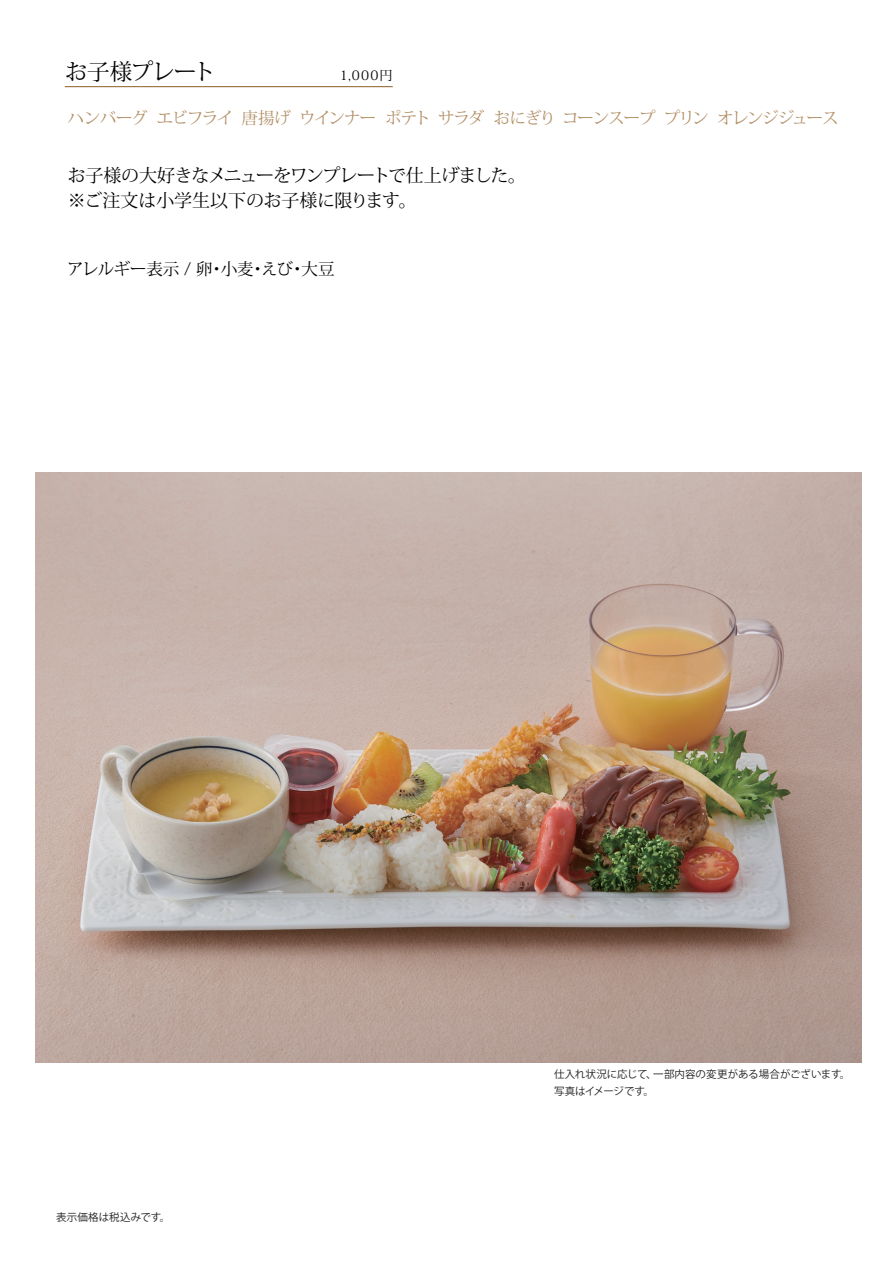
<style>
.page{position:relative;width:893px;height:1263px;background:#fff}
.page>*{position:absolute;margin:0;border:0;box-sizing:border-box;transform-origin:0 0}
.t1{font:22.5px "Koz Min Pr 6 N";letter-spacing:-.03em;color:#000}
.t2{font:18px/25.5px "Koz Min Pr 6 N";letter-spacing:-.025em;color:#000}
.t3{font:16.5px "Koz Min Pr 6 N";letter-spacing:-.08em;color:#b28f66}
.t4{font:16.5px "Koz Min Pr 6 N";letter-spacing:-.01em;color:#000}
.t5{font:13.2px "Koz Min Pr 6 N";color:#000}
.t6{font:10.5px/16.5px "Koz Go Pr 6 N";color:#231f20}
.s1{font-family:"Koz Go Pr 6 N";font-size:22.5px}
</style>
<div class="page">
<img style="left:36px;top:472px;width:825px;height:590px">
<hr style="left:65px;top:86px;width:328px;height:1px;background:#8b5d24">
<h1 class="t1" style="left:65px;top:59px;width:152px">お子様プレート</h1>
<p class="t5" style="left:292px;top:67px;width:102px"><span class="s1">　</span> 1,000円</p>
<h3 class="t3" style="left:68px;top:108px;width:772px">ハンバーグ エビフライ 唐揚げ ウインナー ポテト サラダ おにぎり コーンスープ プリン オレンジジュース</h3>
<h2 class="t2" style="left:67px;top:163px;width:460px">お子様の大好きなメニューをワンプレートで仕上げました。※ご注文は小学生以下のお子様に限ります。</h2>
<h3 class="t4" style="left:67px;top:260px;width:269px">アレルギー表示 / 卵・小麦・えび・大豆</h3>
<p class="t6" style="left:56px;top:1209px;width:116px">表示価格は税込みです。</p>
<p class="t6" style="left:554px;top:1066px;width:298px">仕入れ状況に応じて、一部内容の変更がある場合がございます。写真はイメージです。</p>
</div>
